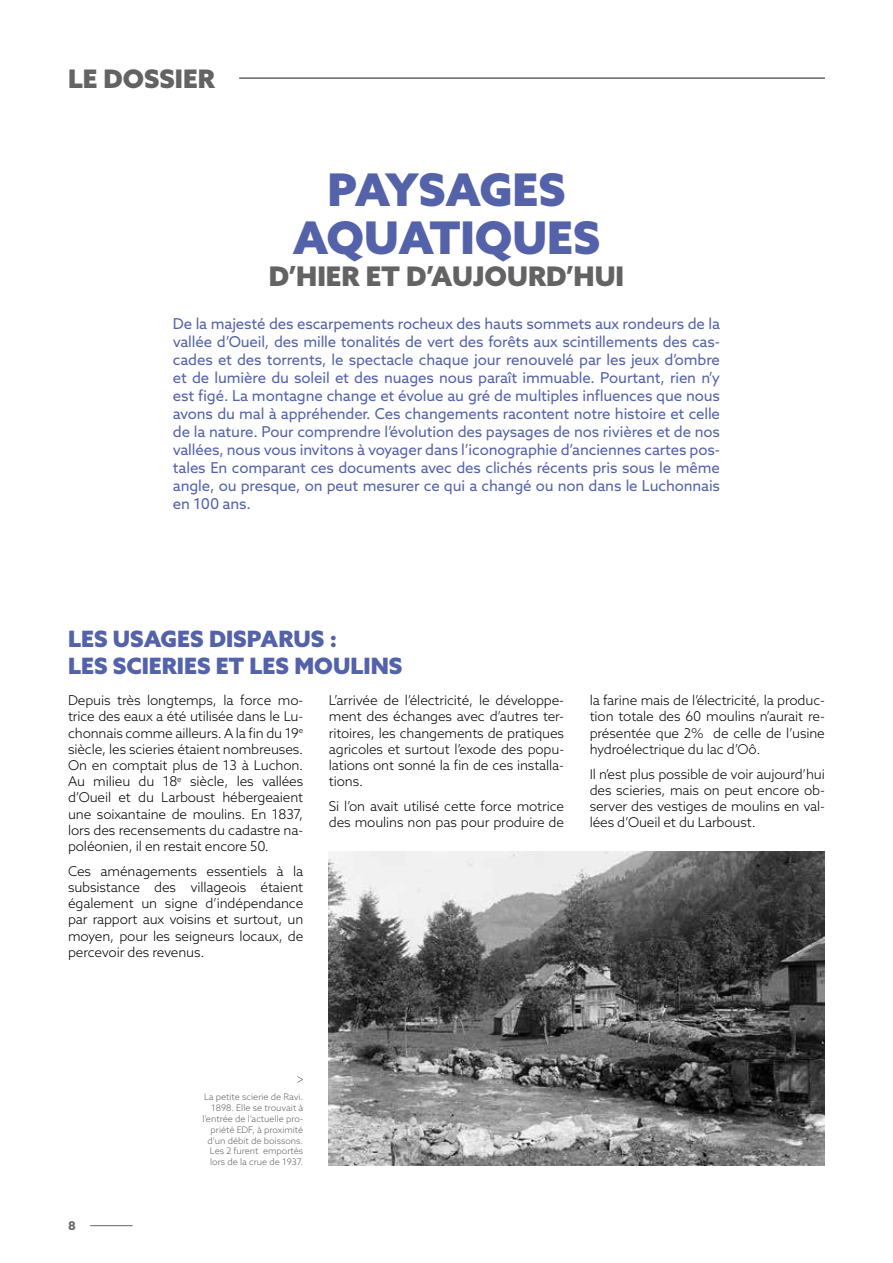
<style>
.page{position:relative;width:893px;height:1263px;background:#fff}
.page>*{position:absolute;margin:0;border:0;box-sizing:border-box;transform-origin:0 0}
.t1{font:900 45px/48px "Azo Sans";color:#5462aa;text-align:center}
.t2{font:900 27px "Azo Sans";color:#646363}
.t3{font:900 25.5px "Azo Sans";color:#646363}
.t4{font:900 22.5px/27px "Azo Sans";color:#5462aa}
.t5{font:15px/18px "Azo Sans";letter-spacing:-.01em;color:#5462aa;text-align:justify}
.t6{font:300 13.5px/16.2px "Azo Sans";letter-spacing:-.01em;color:#000;text-align:justify}
.t7{font:700 12px "Azo Sans";color:#646363}
.t8{font:300 9px/10.8px "Azo Sans";color:#646363;text-align:right}
</style>
<div class="page">
<hr style="left:90px;top:1225px;width:43px;height:1px;background:#646363">
<hr style="left:239px;top:77px;width:586px;height:2px;background:#646363">
<img style="left:329px;top:851px;width:496px;height:314px">
<svg style="left:297px;top:1076px;width:6px;height:7px"></svg>
<h3 class="t3" style="left:68px;top:62px;width:148px">LE DOSSIER</h3>
<h1 class="t1" style="left:293px;top:165px;width:309px">PAYSAGES<br>AQUATIQUES</h1>
<h2 class="t2" style="left:269px;top:258px;width:357px">D’HIER ET D’AUJOURD’HUI</h2>
<p class="t5" style="left:173px;top:314px;width:549px">De la majesté des escarpements rocheux des hauts sommets aux rondeurs de la vallée d’Oueil, des mille tonalités de vert des forêts aux scintillements des cas&shy;cades et des torrents, le spectacle chaque jour renouvelé par les jeux d’ombre et de lumière du soleil et des nuages nous paraît immuable. Pourtant, rien n’y est figé. La montagne change et évolue au gré de multiples influences que nous avons du mal à appréhender. Ces changements racontent notre histoire et celle de la nature. Pour comprendre l’évolution des paysages de nos rivières et de nos vallées, nous vous invitons à voyager dans l’iconographie d’anciennes cartes pos&shy;tales En comparant ces documents avec des clichés récents pris sous le même angle, ou presque, on peut mesurer ce qui a changé ou non dans le Luchonnais en 100 ans.</p>
<h3 class="t4" style="left:68px;top:625px;width:336px">LES USAGES DISPARUS :<br>LES SCIERIES ET LES MOULINS</h3>
<p class="t6" style="left:68px;top:692px;width:237px">Depuis très longtemps, la force mo&shy;trice des eaux a été utilisée dans le Lu&shy;chonnais comme ailleurs. A la fin du 19<sup>e </sup>siècle, les scieries étaient nombreuses.<br>On en comptait plus de 13 à Luchon.<br>Au milieu du 18<sup>e</sup> siècle, les vallées d’Oueil et du Larboust hébergeaient une soixantaine de moulins. En 1837, lors des recensements du cadastre na&shy;poléonien, il en restait encore 50.</p>
<p class="t6" style="left:68px;top:863px;width:237px">Ces aménagements essentiels à la subsistance des villageois étaient également un signe d’indépendance par rapport aux voisins et surtout, un moyen, pour les seigneurs locaux, de percevoir des revenus.</p>
<p class="t6" style="left:329px;top:692px;width:237px">L’arrivée de l’électricité, le développe&shy;ment des échanges avec d’autres ter&shy;ritoires, les changements de pratiques agricoles et surtout l’exode des popu&shy;lations ont sonné la fin de ces installa&shy;tions.</p>
<p class="t6" style="left:329px;top:798px;width:237px">Si l’on avait utilisé cette force motrice des moulins non pas pour produire de</p>
<p class="t6" style="left:590px;top:692px;width:237px">la farine mais de l’électricité, la produc&shy;tion totale des 60 moulins n’aurait re&shy;présentée que 2% de celle de l’usine hydroélectrique du lac d’Oô.</p>
<p class="t6" style="left:590px;top:765px;width:237px">Il n’est plus possible de voir aujourd’hui des scieries, mais on peut encore ob&shy;server des vestiges de moulins en val&shy;lées d’Oueil et du Larboust.</p>
<p class="t7" style="left:68px;top:1218px;width:9px">8</p>
<p class="t8" style="left:202px;top:1092px;width:102px">La petite scierie de Ravi.<br>1898. Elle se trouvait à l’entrée de l’actuelle pro&shy;priété EDF, à proximité d’un débit de boissons.<br>Les 2 furent emportés lors de la crue de 1937.</p>
</div>
